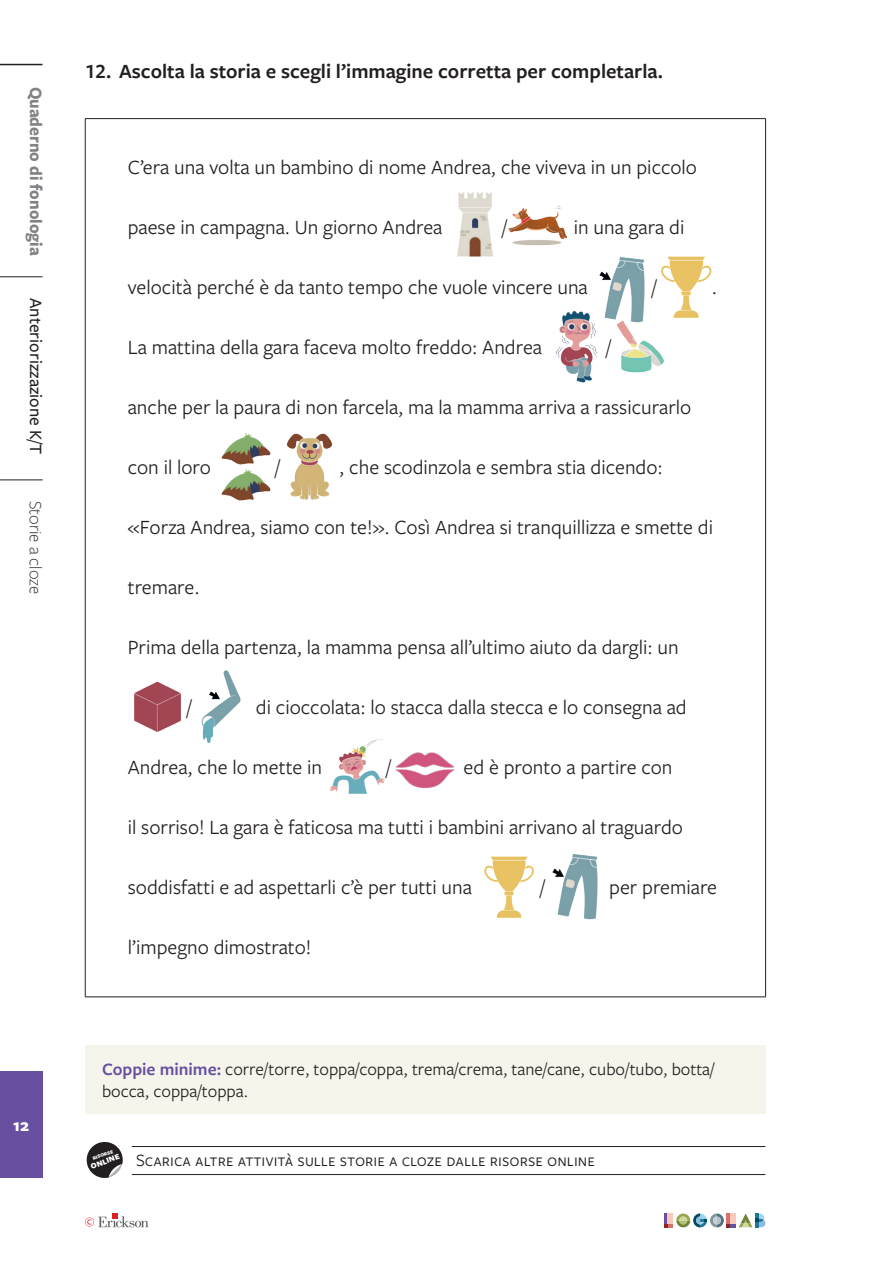
<style>
.page{position:relative;width:893px;height:1263px;background:#fff}
.page>*{position:absolute;margin:0;border:0;box-sizing:border-box;transform-origin:0 0}
.t1{font:21px "Freight Sans Pro";color:#231f20}
.t2{font:600 21px "Freight Sans Pro";color:#231f20}
.t3{font:18px/21.6px "Freight Sans Pro";color:#231f20}
.t4{font:500 18px "Freight Sans Pro";color:#231f20}
.t5{font:700 18px "Freight Sans Pro";color:#808285;scale:.95 1}
.t6{font:300 18px "Freight Sans Pro";color:#231f20}
.t7{font:700 18px "Freight Sans Pro";color:#fff}
.t8{font:900 8.25px "Freight Sans Pro";color:#fff}
.t9{font:900 5.1px "Freight Sans Pro";color:#fff}
.s1{font-weight:600;color:#6850a1}
</style>
<div class="page">
<hr style="left:0;top:64px;width:43px;height:1px;background:#231f20">
<hr style="left:0;top:276px;width:43px;height:1px;background:#231f20">
<hr style="left:0;top:480px;width:43px;height:1px;background:#231f20">
<div style="left:0;top:1071px;width:43px;height:107px;background:#6850a1"></div>
<svg style="left:85px;top:1213px;width:63px;height:14px"></svg>
<svg style="left:664px;top:1213px;width:101px;height:14px"></svg>
<hr style="left:85px;top:118px;width:681px;height:1px;background:#231f20">
<hr style="left:85px;top:119px;width:1px;height:878px;background:#231f20">
<hr style="left:765px;top:119px;width:1px;height:878px;background:#231f20">
<hr style="left:85px;top:997px;width:681px;height:1px;background:#231f20">
<img style="left:457px;top:192px;width:36px;height:65px">
<img style="left:508px;top:206px;width:60px;height:40px">
<img style="left:599px;top:257px;width:46px;height:62px">
<img style="left:661px;top:256px;width:51px;height:62px">
<img style="left:556px;top:310px;width:50px;height:72px">
<img style="left:611px;top:310px;width:59px;height:63px">
<img style="left:221px;top:433px;width:50px;height:68px">
<img style="left:286px;top:433px;width:47px;height:67px">
<img style="left:134px;top:681px;width:47px;height:51px">
<img style="left:201px;top:670px;width:40px;height:72px">
<img style="left:330px;top:739px;width:55px;height:55px">
<img style="left:395px;top:752px;width:60px;height:36px">
<img style="left:484px;top:856px;width:50px;height:62px">
<img style="left:552px;top:854px;width:46px;height:66px">
<hr style="left:132px;top:1146px;width:633px;height:1px;background:#231f20">
<hr style="left:132px;top:1174px;width:633px;height:1px;background:#231f20">
<svg style="left:86px;top:1142px;width:37px;height:36px"></svg>
<div style="left:85px;top:1046px;width:680px;height:68px;background:#f6f5eb"></div>
<p class="t5" style="left:49px;top:87px;width:179px;rotate:90deg">Quaderno di fonologia</p>
<p class="t4" style="left:48px;top:298px;width:158px;rotate:90deg">Anteriorizzazione K/T</p>
<p class="t6" style="left:48px;top:501px;width:95px;rotate:90deg">Storie a cloze</p>
<p class="t7" style="left:13px;top:1113px;width:17px">12</p>
<p class="t2" style="left:85px;top:57px;width:579px">12. Ascolta la storia e scegli l’immagine corretta per completarla.</p>
<p class="t1" style="left:128px;top:153px;width:571px">C’era una volta un bambino di nome Andrea, che viveva in un piccolo</p>
<p class="t1" style="left:128px;top:213px;width:316px">paese in campagna. Un giorno Andrea</p>
<p class="t1" style="left:503px;top:213px;width:6px">/</p>
<p class="t1" style="left:574px;top:213px;width:112px">in una gara di</p>
<p class="t1" style="left:128px;top:273px;width:462px">velocità perché è da tanto tempo che vuole vincere una</p>
<p class="t1" style="left:652px;top:273px;width:6px">/</p>
<p class="t1" style="left:128px;top:333px;width:416px">La mattina della gara faceva molto freddo: Andrea</p>
<p class="t1" style="left:606px;top:333px;width:6px">/</p>
<p class="t1" style="left:128px;top:393px;width:565px">anche per la paura di non farcela, ma la mamma arriva a rassicurarlo</p>
<p class="t1" style="left:128px;top:453px;width:85px">con il loro</p>
<p class="t1" style="left:275px;top:453px;width:6px">/</p>
<p class="t1" style="left:339px;top:453px;width:325px">, che scodinzola e sembra stia dicendo:</p>
<p class="t1" style="left:712px;top:273px;width:7px">.</p>
<p class="t1" style="left:128px;top:513px;width:587px">«Forza Andrea, siamo con te!». Così Andrea si tranquillizza e smette di</p>
<p class="t1" style="left:128px;top:573px;width:73px">tremare.</p>
<p class="t1" style="left:128px;top:633px;width:552px">Prima della partenza, la mamma pensa all’ultimo aiuto da dargli: un</p>
<p class="t1" style="left:187px;top:693px;width:6px">/</p>
<p class="t1" style="left:256px;top:693px;width:432px">di cioccolata: lo stacca dalla stecca e lo consegna ad</p>
<p class="t1" style="left:128px;top:753px;width:196px">Andrea, che lo mette in</p>
<p class="t1" style="left:386px;top:753px;width:6px">/</p>
<p class="t1" style="left:464px;top:753px;width:210px">ed è pronto a partire con</p>
<p class="t1" style="left:128px;top:813px;width:557px">il sorriso! La gara è faticosa ma tutti i bambini arrivano al traguardo</p>
<p class="t1" style="left:128px;top:873px;width:346px">soddisfatti e ad aspettarli c’è per tutti una</p>
<p class="t1" style="left:541px;top:873px;width:6px">/</p>
<p class="t1" style="left:609px;top:873px;width:109px">per premiare</p>
<p class="t1" style="left:128px;top:933px;width:185px">l’impegno dimostrato!</p>
<p class="t3" style="left:102px;top:1058px;width:613px"><span class="s1">Coppie minime:</span> corre/torre, toppa/coppa, trema/crema, tane/cane, cubo/tubo, botta/ bocca, coppa/toppa.</p>
<p class="t9" style="left:92px;top:1155px;width:23px;rotate:-20deg">RISORSE</p>
<p class="t8" style="left:89px;top:1161px;width:32px;rotate:-20deg">ONLINE</p>
<p class="t3" style="left:136px;top:1148px;width:460px">Scarica altre attività sulle storie a cloze dalle risorse online</p>
</div>
